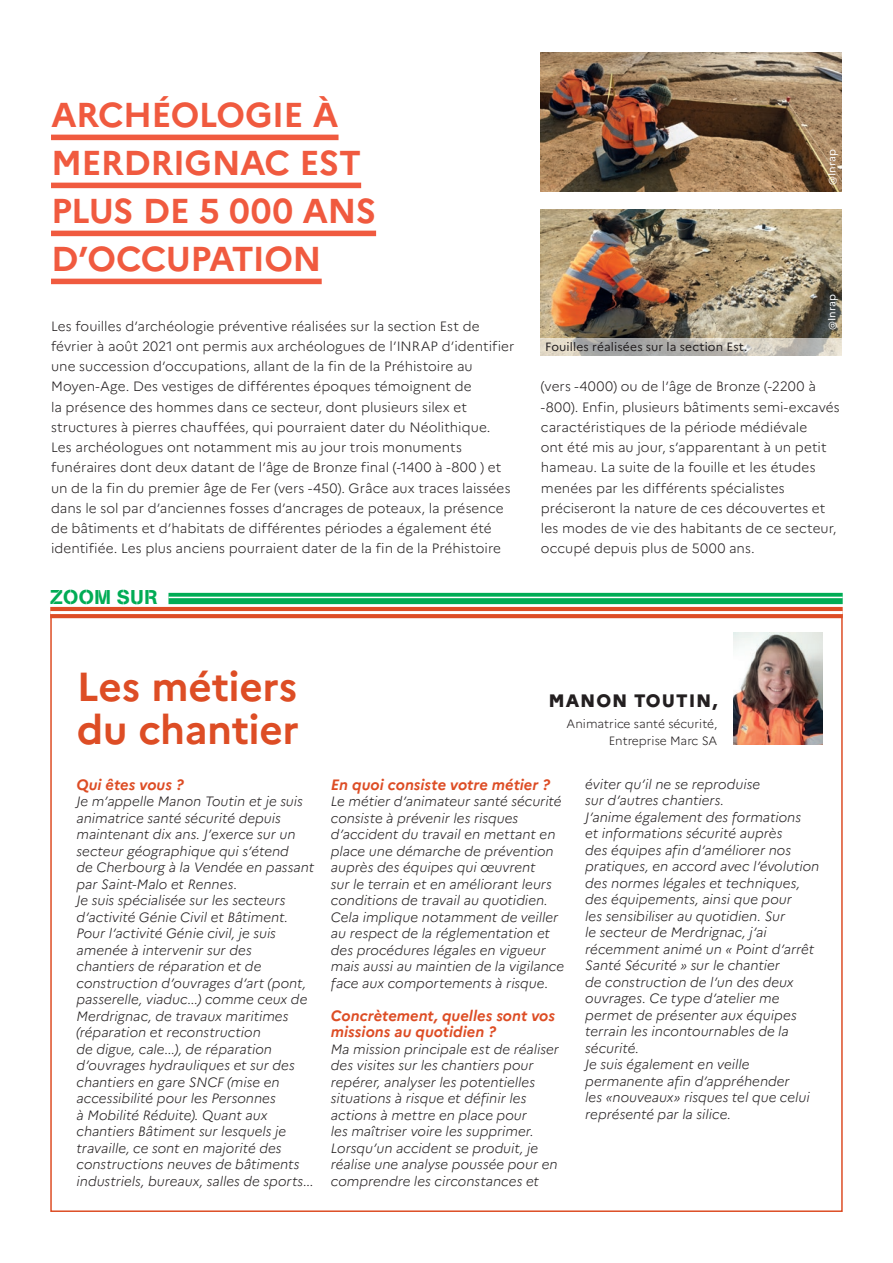
<style>
.page{position:relative;width:893px;height:1263px;background:#fff}
.page>*{position:absolute;margin:0;border:0;box-sizing:border-box;transform-origin:0 0}
.t1{font:700 40.5px/43.5px "Marianne";letter-spacing:-.01em;color:#dd4d25}
.t2{font:700 34.5px "Marianne";letter-spacing:-.02em;color:#f05a3f}
.t3{font:19.8px "AG Book Stencil";letter-spacing:.02em;color:#00ac55}
.t4{font:800 18px "Marianne";letter-spacing:.05em;color:#231f20}
.t5{font:italic 700 15px/16.5px "Marianne";color:#dd4d25}
.t6{font:italic 300 13.5px/16.5px "Marianne";color:#231f20}
.t7{font:300 13.5px/20.2px "Marianne";letter-spacing:.005em;color:#231f20}
.t8{font:300 12px "Marianne";color:#231f20}
.t9{font:12px "Marianne";letter-spacing:.01em;color:#231f20}
.t10{font:10.5px "Marianne";letter-spacing:.015em;color:#fff}
</style>
<div class="page">
<div style="left:50px;top:612px;width:793px;height:600px;background:#fff;border:2px solid #dd4d25"></div>
<img style="left:733px;top:632px;width:90px;height:113px">
<img style="left:541px;top:52px;width:301px;height:139px">
<img style="left:541px;top:210px;width:301px;height:128px">
<div style="left:51px;top:135px;width:288px;height:5px;background:#f05a3f"></div>
<div style="left:51px;top:183px;width:310px;height:5px;background:#f05a3f"></div>
<div style="left:51px;top:231px;width:325px;height:5px;background:#f05a3f"></div>
<div style="left:51px;top:279px;width:271px;height:5px;background:#f05a3f"></div>
<svg style="left:168px;top:593px;width:675px;height:11px;background:#0db05d"></svg>
<hr style="left:168px;top:597px;width:675px;height:1px;background:#fff">
<svg style="left:50px;top:607px;width:793px;height:11px;background:#dd4e26"></svg>
<hr style="left:50px;top:611px;width:793px;height:3px;background:#fff">
<svg style="left:541px;top:338px;width:301px;height:17px;background:#bfbcb5"></svg>
<p class="t2" style="left:51px;top:93px;width:289px">ARCHÉOLOGIE À</p>
<p class="t2" style="left:51px;top:141px;width:312px">MERDRIGNAC EST</p>
<p class="t2" style="left:51px;top:189px;width:327px">PLUS DE 5 000 ANS</p>
<p class="t2" style="left:51px;top:237px;width:272px">D’OCCUPATION</p>
<p class="t7" style="left:51px;top:316px;width:465px">Les fouilles d’archéologie préventive réalisées sur la section Est de février à août 2021 ont permis aux archéologues de l’INRAP d’identifier une succession d’occupations, allant de la fin de la Préhistoire au Moyen-Age. Des vestiges de différentes époques témoignent de<br>la présence des hommes dans ce secteur, dont plusieurs silex et structures à pierres chauffées, qui pourraient dater du Néolithique.<br>Les archéologues ont notamment mis au jour trois monuments funéraires dont deux datant de l’âge de Bronze final (-1400 à -800 ) et un de la fin du premier âge de Fer (vers -450). Grâce aux traces laissées dans le sol par d’anciennes fosses d’ancrages de poteaux, la présence de bâtiments et d’habitats de différentes périodes a également été identifiée. Les plus anciens pourraient dater de la fin de la Préhistoire</p>
<p class="t3" style="left:50px;top:585px;width:109px">ZOOM SUR</p>
<p class="t1" style="left:77px;top:665px;width:224px">Les métiers du chantier</p>
<p class="t10" style="left:825px;top:185px;width:38px;rotate:-90deg">@Inrap</p>
<p class="t9" style="left:545px;top:339px;width:204px">Fouilles réalisées sur la section Est.</p>
<p class="t10" style="left:825px;top:330px;width:38px;rotate:-90deg">@Inrap</p>
<p class="t7" style="left:541px;top:376px;width:300px">(vers -4000) ou de l’âge de Bronze (-2200 à -800). Enfin, plusieurs bâtiments semi-excavés caractéristiques de la période médiévale<br>ont été mis au jour, s’apparentant à un petit hameau. La suite de la fouille et les études menées par les différents spécialistes préciseront la nature de ces découvertes et les modes de vie des habitants de ce secteur, occupé depuis plus de 5000 ans.</p>
<p class="t4" style="left:548px;top:690px;width:170px">MANON TOUTIN,</p>
<p class="t8" style="left:567px;top:717px;width:152px">Animatrice santé sécurité,</p>
<p class="t8" style="left:609px;top:733px;width:110px">Entreprise Marc SA</p>
<p class="t5" style="left:77px;top:776px;width:109px">Qui êtes vous ?</p>
<p class="t6" style="left:77px;top:793px;width:239px">Je m’appelle Manon Toutin et je suis animatrice santé sécurité depuis maintenant dix ans. J’exerce sur un secteur géographique qui s’étend<br>de Cherbourg à la Vendée en passant par Saint-Malo et Rennes.</p>
<p class="t6" style="left:77px;top:892px;width:239px">Je suis spécialisée sur les secteurs d’activité Génie Civil et Bâtiment.<br>Pour l’activité Génie civil, je suis amenée à intervenir sur des<br>chantiers de réparation et de construction d’ouvrages d’art (pont, passerelle, viaduc...) comme ceux de Merdrignac, de travaux maritimes (réparation et reconstruction<br>de digue, cale...), de réparation d’ouvrages hydrauliques et sur des chantiers en gare SNCF (mise en accessibilité pour les Personnes<br>à Mobilité Réduite). Quant aux chantiers Bâtiment sur lesquels je travaille, ce sont en majorité des constructions neuves de bâtiments industriels, bureaux, salles de sports...</p>
<p class="t5" style="left:331px;top:776px;width:221px">En quoi consiste votre métier ?</p>
<p class="t6" style="left:331px;top:793px;width:235px">Le métier d’animateur santé sécurité consiste à prévenir les risques d’accident du travail en mettant en place une démarche de prévention auprès des équipes qui œuvrent<br>sur le terrain et en améliorant leurs conditions de travail au quotidien.<br>Cela implique notamment de veiller au respect de la réglementation et des procédures légales en vigueur mais aussi au maintien de la vigilance face aux comportements à risque.</p>
<p class="t5" style="left:331px;top:1007px;width:226px">Concrètement, quelles sont vos missions au quotidien ?</p>
<p class="t6" style="left:331px;top:1040px;width:229px">Ma mission principale est de réaliser des visites sur les chantiers pour repérer, analyser les potentielles situations à risque et définir les actions à mettre en place pour<br>les maîtriser voire les supprimer.<br>Lorsqu’un accident se produit, je réalise une analyse poussée pour en comprendre les circonstances et</p>
<p class="t6" style="left:585px;top:775px;width:176px">éviter qu’il ne se reproduise sur d’autres chantiers.</p>
<p class="t6" style="left:585px;top:808px;width:236px">J’anime également des formations<br>et informations sécurité auprès<br>des équipes afin d’améliorer nos pratiques, en accord avec l’évolution des normes légales et techniques, des équipements, ainsi que pour<br>les sensibiliser au quotidien. Sur<br>le secteur de Merdrignac, j’ai récemment animé un « Point d’arrêt<br>Santé Sécurité » sur le chantier<br>de construction de l’un des deux ouvrages. Ce type d’atelier me permet de présenter aux équipes terrain les incontournables de la sécurité.<br>Je suis également en veille permanente afin d’appréhender<br>les «nouveaux» risques tel que celui représenté par la silice.</p>
</div>
